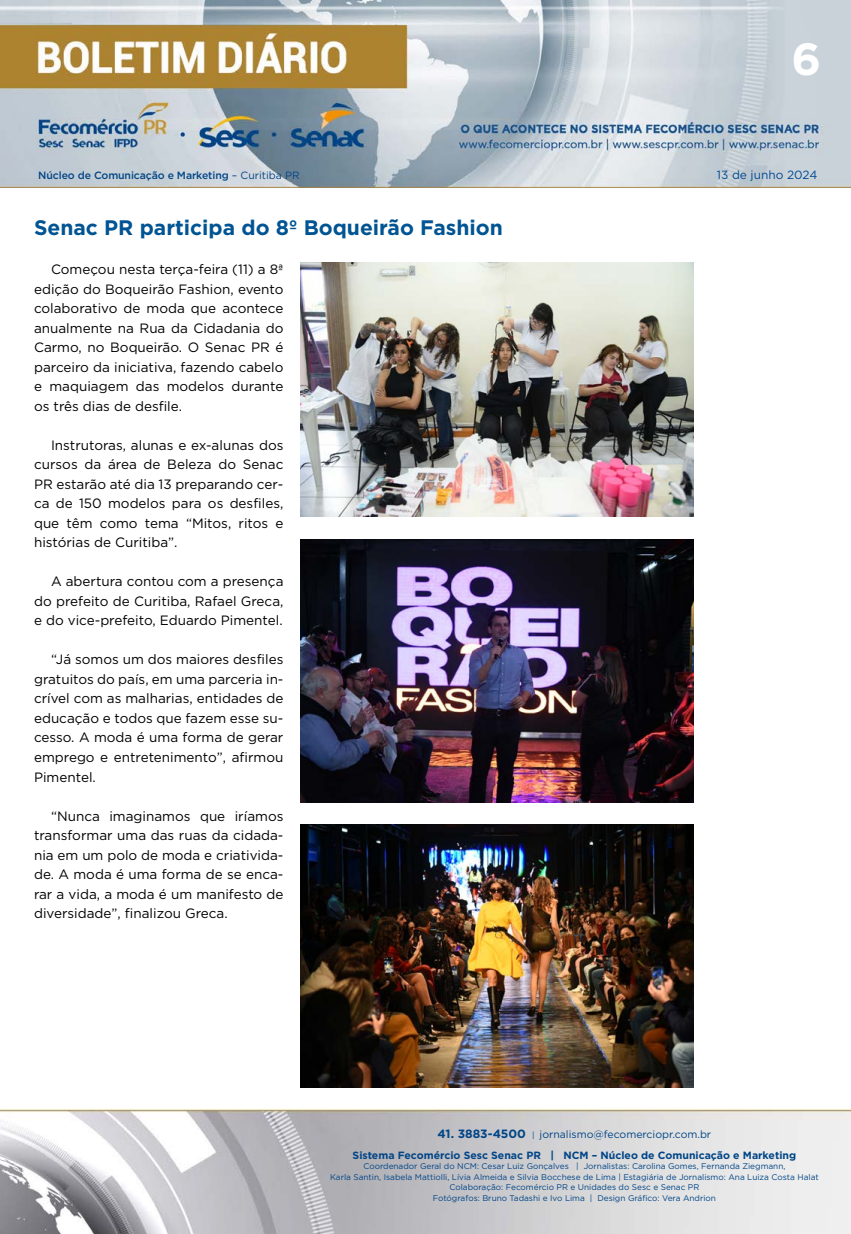
<style>
.page{position:relative;width:851px;height:1234px;background:#fff}
.page>*{position:absolute;margin:0;border:0;box-sizing:border-box;transform-origin:0 0}
.t1{font:700 45px "Gotham";color:#fff}
.t2{font:700 21px "Gotham";color:#005493}
.t3{font:13.5px/19.5px "Gotham";color:#000;text-align:justify}
.t4{font:11.85px "Gotham";color:#004a93}
.t5{font:700 10.5px/21px "Gotham";color:#004587;text-align:center}
.t6{font:500 10.5px "Gotham";letter-spacing:-.01em;color:#004587}
.t7{font:8.25px/10.5px "Gotham";color:#004587;text-align:center}
.s1{font-weight:400}
.s2{font-size:12px}
.s3{font-weight:400;font-size:8.25px}
</style>
<div class="page">
<img style="left:0;top:0;width:850px;height:188px">
<img style="left:0;top:1074px;width:850px;height:159px">
<img style="left:300px;top:262px;width:393px;height:254px">
<img style="left:300px;top:539px;width:393px;height:263px">
<img style="left:300px;top:824px;width:393px;height:263px">
<h1 class="t1" style="left:791px;top:29px;width:31px">6</h1>
<p class="t6" style="left:38px;top:168px;width:263px">Núcleo de Comunicação e Marketing <span class="s1">– Curitiba PR</span></p>
<p class="t4" style="left:716px;top:167px;width:102px">13 de junho 2024</p>
<h2 class="t2" style="left:34px;top:214px;width:470px">Senac PR participa do 8º Boqueirão Fashion</h2>
<p class="t3" style="left:34px;top:259px;width:251px;text-indent:17px">Começou nesta terça-feira (11) a 8ª edição do Boqueirão Fashion, evento colaborativo de moda que acontece anualmente na Rua da Cidadania do Carmo, no Boqueirão. O Senac PR é parceiro da iniciativa, fazendo cabelo e maquiagem das modelos durante os três dias de desfile.</p>
<p class="t3" style="left:34px;top:435px;width:251px;text-indent:17px">Instrutoras, alunas e ex-alunas dos cursos da área de Beleza do Senac PR estarão até dia 13 preparando cer&shy;ca de 150 modelos para os desfiles, que têm como tema “Mitos, ritos e histórias de Curitiba”.</p>
<p class="t3" style="left:34px;top:571px;width:251px;text-indent:17px">A abertura contou com a presença do prefeito de Curitiba, Rafael Greca, e do vice-prefeito, Eduardo Pimentel.</p>
<p class="t3" style="left:34px;top:649px;width:251px;text-indent:17px">“Já somos um dos maiores desfiles gratuitos do país, em uma parceria in&shy;crível com as malharias, entidades de educação e todos que fazem esse su&shy;cesso. A moda é uma forma de gerar emprego e entretenimento”, afirmou Pimentel.</p>
<p class="t3" style="left:34px;top:805px;width:251px;text-indent:17px">“Nunca imaginamos que iríamos transformar uma das ruas da cidada&shy;nia em um polo de moda e criativida&shy;de. A moda é uma forma de se enca&shy;rar a vida, a moda é um manifesto de diversidade”, finalizou Greca.</p>
<p class="t5" style="left:352px;top:1122px;width:445px"><span class="s2">41. 3883-4500</span> <span class="s3">|</span> <span class="s1">jornalismo@fecomerciopr.com.br<br></span>Sistema Fecomércio Sesc Senac PR | NCM – Núcleo de Comunicação e Marketing</p>
<p class="t7" style="left:330px;top:1160px;width:490px">Coordenador Geral do NCM: Cesar Luiz Gonçalves | Jornalistas: Carolina Gomes, Fernanda Ziegmann,<br>Karla Santin, Isabela Mattiolli, Lívia Almeida e Silvia Bocchese de Lima | Estagiária de Jornalismo: Ana Luiza Costa Halat Colaboração: Fecomércio PR e Unidades do Sesc e Senac PR<br>Fotógrafos: Bruno Tadashi e Ivo Lima | Design Gráfico: Vera Andrion</p>
</div>
